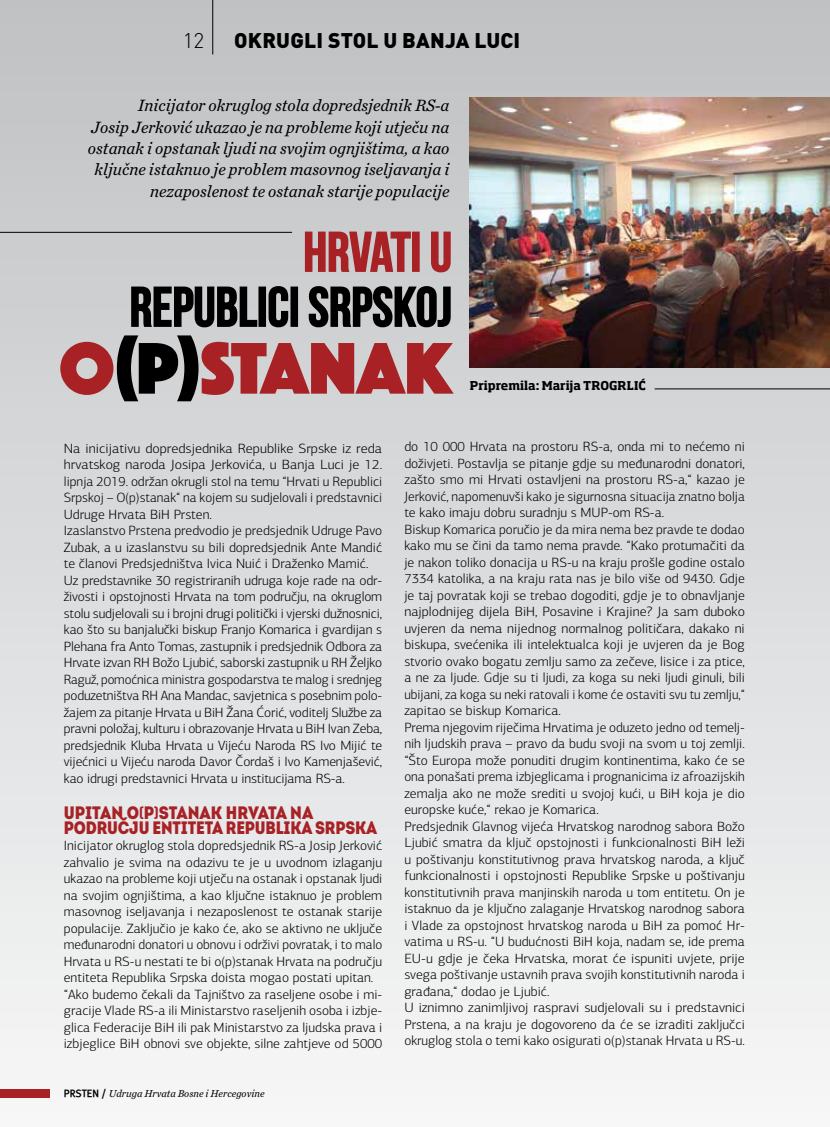
<style>
.page{position:relative;width:830px;height:1127px;background:#fff}
.page>*{position:absolute;margin:0;border:0;box-sizing:border-box;transform-origin:0 0}
.t1{font:75.9px "Phosphate Solid";color:#a72125}
.t2{font:55.5px "Bebas Neue";color:#000}
.t3{font:55.5px "Bebas Neue";color:#a72125}
.t4{font:900 21px "DIN Pro";letter-spacing:.01em;color:#000}
.t5{font:300 21px "DIN Pro";color:#000}
.t6{font:18px/15px "Intro Cond Black Free";letter-spacing:-.01em;color:#a72125}
.t7{font:italic 17.1px/21.5px "Chronicle Text G2";color:#000;text-align:right}
.t8{font:300 13.5px/16.5px "PF Agora Sans Pro";color:#000}
.t9{font:300 13.5px/16.5px "PF Agora Sans Pro";color:#000;scale:1.06 1}
.t10{font:700 12px "Soho Std";color:#000}
.t11{font:italic 10.5px "Chronicle Text G2";color:#000}
.s1{color:#000}
.s2{font-family:"Bebas Neue"}
.s3{font-family:"Meta HR";font-weight:700;font-style:normal}
</style>
<div class="page">
<div style="left:0;top:0;width:829px;height:1127px;background:linear-gradient(to bottom,#bfc1c3,#f7f7f8)"></div>
<hr style="left:212px;top:0;width:1px;height:54px;background:#000">
<div style="left:0;top:1089px;width:49px;height:8px;background:#a72125"></div>
<svg style="left:304px;top:231px;width:107px;height:43px;background:#c1a1a3"></svg>
<div style="left:412px;top:232px;width:7px;height:40px;border:1px solid #a72125"></div>
<svg style="left:430px;top:231px;width:21px;height:42px"></svg>
<svg style="left:130px;top:286px;width:128px;height:42px;background:#9a9b9c"></svg>
<div style="left:258px;top:286px;width:8px;height:41px;border:1px solid #000"></div>
<svg style="left:268px;top:285px;width:21px;height:43px"></svg>
<div style="left:290px;top:286px;width:8px;height:41px;border:1px solid #000"></div>
<svg style="left:308px;top:285px;width:143px;height:43px;background:#9a9b9c"></svg>
<hr style="left:654px;top:389px;width:175px;height:1px;background:#000">
<hr style="left:0;top:232px;width:292px;height:1px;background:#000">
<img style="left:469px;top:97px;width:360px;height:270px">
<h3 class="t5" style="left:183px;top:26px;width:23px">12</h3>
<h3 class="t4" style="left:234px;top:26px;width:287px">OKRUGLI STOL U BANJA LUCI</h3>
<p class="t7" style="left:88px;top:95px;width:363px">Inicijator okruglog stola dopredsjednik RS-a<br>Josip Jerković ukazao je na probleme koji utječu na ostanak i opstanak ljudi na svojim ognjištima, a kao ključne istaknuo je problem masovnog iseljavanja i nezaposlenost te ostanak starije populacije</p>
<h2 class="t3" style="left:303px;top:222px;width:150px">HRVATI U</h2>
<h2 class="t2" style="left:130px;top:276px;width:323px">REPUBLICI SRPSKOJ</h2>
<h1 class="t1" style="left:59px;top:314px;width:395px">O<span class="s1">(P)</span>STANAK</h1>
<p class="t10" style="left:469px;top:378px;width:178px">Pripremila: Marija TROGRLIĆ</p>
<p class="t9" style="left:64px;top:440px;width:302px">Na inicijativu dopredsjednika Republike Srpske iz reda hrvatskog naroda Josipa Jerkovića, u Banja Luci je 12. lipnja 2019. održan okrugli stol na temu “Hrvati u Republici Srpskoj – O(p)stanak“ na kojem su sudjelovali i predstavnici Udruge Hrvata BiH Prsten.<br>Izaslanstvo Prstena predvodio je predsjednik Udruge Pavo Zubak, a u izaslanstvu su bili dopredsjednik Ante Mandić te članovi Predsjedništva Ivica Nuić i Draženko Mamić.<br>Uz predstavnike 30 registriranih udruga koje rade na odr&shy;živosti i opstojnosti Hrvata na tom području, na okruglom stolu sudjelovali su i brojni drugi politički i vjerski dužnosnici, kao što su banjalučki biskup Franjo Komarica i gvardijan s Plehana fra Anto Tomas, zastupnik i predsjednik Odbora za Hrvate izvan RH Božo Ljubić, saborski zastupnik u RH Željko Raguž, pomoćnica ministra gospodarstva te malog i srednjeg poduzetništva RH Ana Mandac, savjetnica s posebnim polo&shy;žajem za pitanje Hrvata u BiH Žana Ćorić, voditelj Službe za pravni položaj, kulturu i obrazovanje Hrvata u BiH Ivan Zeba, predsjednik Kluba Hrvata u Vijeću Naroda RS Ivo Mijić te vijećnici u Vijeću naroda Davor Čordaš i Ivo Kamenjašević, kao idrugi predstavnici Hrvata u institucijama RS-a.</p>
<h3 class="t6" style="left:64px;top:804px;width:315px">UPITAN O<span class="s2">(</span>P<span class="s2">)</span>STANAK HRVATA NA<br>PODRUČJU ENTITETA REPUBLIKA SRPSKA</h3>
<p class="t8" style="left:64px;top:837px;width:320px">Inicijator okruglog stola dopredsjednik RS-a Josip Jerković zahvalio je svima na odazivu te je u uvodnom izlaganju ukazao na probleme koji utječu na ostanak i opstanak ljudi na svojim ognjištima, a kao ključne istaknuo je problem masovnog iseljavanja i nezaposlenost te ostanak starije populacije. Zaključio je kako će, ako se aktivno ne uključe međunarodni donatori u obnovu i održivi povratak, i to malo Hrvata u RS-u nestati te bi o(p)stanak Hrvata na području entiteta Republika Srpska doista mogao postati upitan. “Ako budemo čekali da Tajništvo za raseljene osobe i mi&shy;gracije Vlade RS-a ili Ministarstvo raseljenih osoba i izbje&shy;glica Federacije BiH ili pak Ministarstvo za ljudska prava i izbjeglice BiH obnovi sve objekte, silne zahtjeve od 5000</p>
<p class="t11" style="left:64px;top:1087px;width:202px"><span class="s3">PRSTEN /</span> Udruga Hrvata Bosne i Hercegovine</p>
<p class="t8" style="left:404px;top:439px;width:342px">do 10 000 Hrvata na prostoru RS-a, onda mi to nećemo ni doživjeti. Postavlja se pitanje gdje su međunarodni donatori, zašto smo mi Hrvati ostavljeni na prostoru RS-a,“ kazao je Jerković, napomenuvši kako je sigurnosna situacija znatno bolja te kako imaju dobru suradnju s MUP-om RS-a.<br>Biskup Komarica poručio je da mira nema bez pravde te dodao kako mu se čini da tamo nema pravde. “Kako protumačiti da je nakon toliko donacija u RS-u na kraju prošle godine ostalo 7334 katolika, a na kraju rata nas je bilo više od 9430. Gdje je taj povratak koji se trebao dogoditi, gdje je to obnavljanje najplodnijeg dijela BiH, Posavine i Krajine? Ja sam duboko uvjeren da nema nijednog normalnog političara, dakako ni biskupa, svećenika ili intelektualca koji je uvjeren da je Bog stvorio ovako bogatu zemlju samo za zečeve, lisice i za ptice, a ne za ljude. Gdje su ti ljudi, za koga su neki ljudi ginuli, bili ubijani, za koga su neki ratovali i kome će ostaviti svu tu zemlju,“ zapitao se biskup Komarica.<br>Prema njegovim riječima Hrvatima je oduzeto jedno od temelj&shy;nih ljudskih prava – pravo da budu svoji na svom u toj zemlji. “Što Europa može ponuditi drugim kontinentima, kako će se ona ponašati prema izbjeglicama i prognanicima iz afroazijskih zemalja ako ne može srediti u svojoj kući, u BiH koja je dio europske kuće,“ rekao je Komarica.<br>Predsjednik Glavnog vijeća Hrvatskog narodnog sabora Božo Ljubić smatra da ključ opstojnosti i funkcionalnosti BiH leži u poštivanju konstitutivnog prava hrvatskog naroda, a ključ funkcionalnosti i opstojnosti Republike Srpske u poštivanju konstitutivnih prava manjinskih naroda u tom entitetu. On je istaknuo da je ključno zalaganje Hrvatskog narodnog sabora i Vlade za opstojnost hrvatskog naroda u BiH za pomoć Hr&shy;vatima u RS-u. “U budućnosti BiH koja, nadam se, ide prema EU-u gdje je čeka Hrvatska, morat će ispuniti uvjete, prije svega poštivanje ustavnih prava svojih konstitutivnih naroda i građana,“ dodao je Ljubić.<br>U iznimno zanimljivoj raspravi sudjelovali su i predstavnici Prstena, a na kraju je dogovoreno da će se izraditi zaključci okruglog stola o temi kako osigurati o(p)stanak Hrvata u RS-u.</p>
</div>
